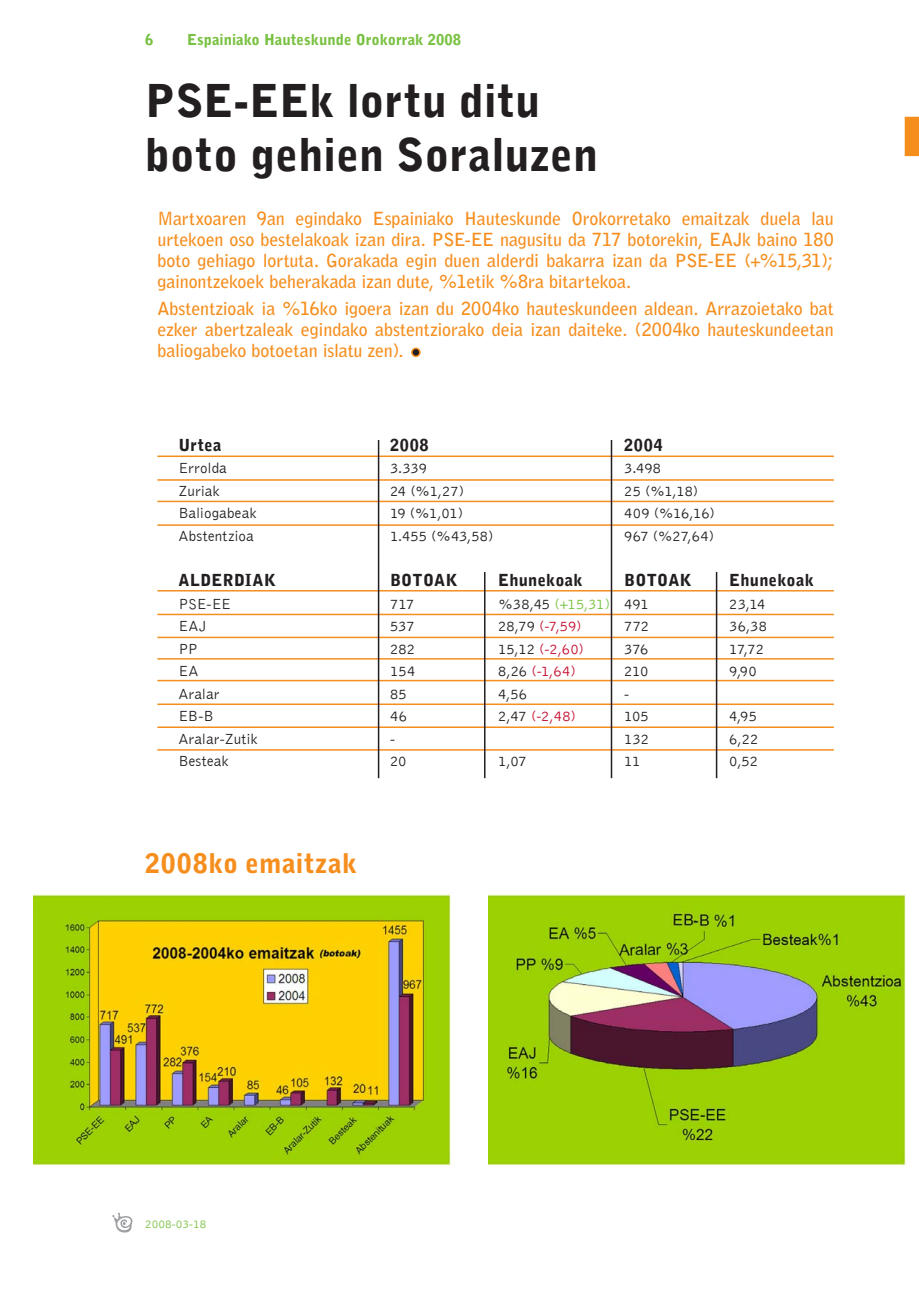
<style>
.page{position:relative;width:919px;height:1289px;background:#fff}
.page>*{position:absolute;margin:0;border:0;box-sizing:border-box;transform-origin:0 0}
.t1{font:900 45px/54px "Bell Gothic";letter-spacing:.005em;color:#231f20}
.t2{font:900 27px "Bell Gothic Std";letter-spacing:.02em;color:#f68e1e}
.t3{font:700 18px/21px "Bell Gothic Std";letter-spacing:-.005em;color:#f68e1e;text-align:justify}
.t4{font:900 16.5px "Bell Gothic";letter-spacing:.02em;color:#231f20}
.t5{font:300 15px "Bell Gothic";color:#231f20}
.t6{font:300 15px "Bell Gothic";letter-spacing:-.005em;color:#c3102f}
.t7{font:900 15px "Bell Gothic Std";color:#79c142}
.t8{font:300 12px "Bell Gothic";color:#79c142}
.s1{color:#79c142}
.s2{color:#231f20}
</style>
<div class="page">
<svg style="left:112px;top:1212px;width:21px;height:21px"></svg>
<img style="left:34px;top:894px;width:418px;height:271px">
<img style="left:488px;top:894px;width:418px;height:271px">
<div style="left:412px;top:348px;width:8px;height:8px;background:#231f20;border-radius:50%"></div>
<div style="left:411px;top:347px;width:9px;height:10px;border:2px solid #f68e1e;border-radius:50%"></div>
<hr style="left:157px;top:455px;width:676px;height:2px;background:#f68e1e">
<hr style="left:157px;top:590px;width:676px;height:1px;background:#f68e1e">
<hr style="left:157px;top:679px;width:676px;height:2px;background:#f68e1e">
<hr style="left:157px;top:500px;width:676px;height:2px;background:#f68e1e">
<hr style="left:157px;top:636px;width:676px;height:2px;background:#f68e1e">
<hr style="left:157px;top:726px;width:676px;height:2px;background:#f68e1e">
<hr style="left:157px;top:479px;width:676px;height:1px;background:#f68e1e">
<hr style="left:157px;top:613px;width:676px;height:2px;background:#f68e1e">
<hr style="left:157px;top:703px;width:676px;height:2px;background:#f68e1e">
<hr style="left:157px;top:524px;width:676px;height:2px;background:#f68e1e">
<hr style="left:157px;top:658px;width:676px;height:1px;background:#f68e1e">
<hr style="left:157px;top:749px;width:676px;height:1px;background:#f68e1e">
<hr style="left:378px;top:440px;width:1px;height:338px;background:#231f20">
<hr style="left:484px;top:572px;width:1px;height:206px;background:#231f20">
<hr style="left:610px;top:440px;width:2px;height:338px;background:#231f20">
<hr style="left:715px;top:572px;width:2px;height:206px;background:#231f20">
<div style="left:904px;top:117px;width:14px;height:39px;background:#f68e1e"></div>
<p class="t7" style="left:145px;top:30px;width:10px">6</p>
<p class="t7" style="left:187px;top:30px;width:275px">Espainiako Hauteskunde Orokorrak 2008</p>
<h1 class="t1" style="left:145px;top:74px;width:454px">PSE-EEk lortu ditu boto gehien Soraluzen</h1>
<p class="t3" style="left:157px;top:208px;width:677px">Martxoaren 9an egindako Espainiako Hauteskunde Orokorretako emaitzak duela lau urtekoen oso bestelakoak izan dira. PSE-EE nagusitu da 717 botorekin, EAJk baino 180 boto gehiago lortuta. Gorakada egin duen alderdi bakarra izan da PSE-EE (+%15,31); gainontzekoek beherakada izan dute, %1etik %8ra bitartekoa.</p>
<p class="t3" style="left:157px;top:298px;width:677px">Abstentzioak ia %16ko igoera izan du 2004ko hauteskundeen aldean. Arrazoietako bat ezker abertzaleak egindako abstentziorako deia izan daiteke. (2004ko hauteskundeetan baliogabeko botoetan islatu zen).</p>
<p class="t4" style="left:178px;top:435px;width:44px">Urtea</p>
<p class="t4" style="left:390px;top:435px;width:40px">2008</p>
<p class="t4" style="left:624px;top:435px;width:40px">2004</p>
<p class="t5" style="left:178px;top:460px;width:50px">Errolda</p>
<p class="t5" style="left:390px;top:460px;width:39px">3.339</p>
<p class="t5" style="left:624px;top:460px;width:38px">3.498</p>
<p class="t5" style="left:178px;top:483px;width:43px">Zuriak</p>
<p class="t5" style="left:390px;top:483px;width:76px">24 (%1,27)</p>
<p class="t5" style="left:624px;top:483px;width:76px">25 (%1,18)</p>
<p class="t5" style="left:178px;top:505px;width:80px">Baliogabeak</p>
<p class="t5" style="left:390px;top:505px;width:75px">19 (%1,01)</p>
<p class="t5" style="left:624px;top:505px;width:92px">409 (%16,16)</p>
<p class="t5" style="left:178px;top:528px;width:77px">Abstentzioa</p>
<p class="t5" style="left:390px;top:528px;width:105px">1.455 (%43,58)</p>
<p class="t5" style="left:624px;top:528px;width:91px">967 (%27,64)</p>
<p class="t4" style="left:178px;top:570px;width:99px">ALDERDIAK</p>
<p class="t4" style="left:390px;top:570px;width:69px">BOTOAK</p>
<p class="t4" style="left:498px;top:570px;width:86px">Ehunekoak</p>
<p class="t4" style="left:624px;top:570px;width:69px">BOTOAK</p>
<p class="t4" style="left:729px;top:570px;width:86px">Ehunekoak</p>
<p class="t5" style="left:178px;top:595px;width:54px">PSE-EE</p>
<p class="t5" style="left:390px;top:595px;width:26px">717</p>
<p class="t5" style="left:498px;top:595px;width:152px">%38,45 <span class="s1">(+15,31)</span> 491</p>
<p class="t5" style="left:729px;top:595px;width:38px">23,14</p>
<p class="t5" style="left:178px;top:618px;width:30px">EAJ</p>
<p class="t5" style="left:390px;top:618px;width:26px">537</p>
<p class="t6" style="left:498px;top:618px;width:85px"><span class="s2">28,79</span> (-7,59)</p>
<p class="t5" style="left:624px;top:618px;width:27px">772</p>
<p class="t5" style="left:729px;top:618px;width:39px">36,38</p>
<p class="t5" style="left:178px;top:640px;width:21px">PP</p>
<p class="t5" style="left:390px;top:640px;width:27px">282</p>
<p class="t6" style="left:498px;top:640px;width:87px"><span class="s2">15,12</span> (-2,60)</p>
<p class="t5" style="left:624px;top:640px;width:26px">376</p>
<p class="t5" style="left:729px;top:640px;width:36px">17,72</p>
<p class="t5" style="left:178px;top:663px;width:22px">EA</p>
<p class="t5" style="left:390px;top:663px;width:27px">154</p>
<p class="t6" style="left:498px;top:663px;width:79px"><span class="s2">8,26</span> (-1,64)</p>
<p class="t5" style="left:624px;top:663px;width:26px">210</p>
<p class="t5" style="left:729px;top:663px;width:29px">9,90</p>
<p class="t5" style="left:178px;top:685px;width:43px">Aralar</p>
<p class="t5" style="left:390px;top:685px;width:18px">85</p>
<p class="t5" style="left:498px;top:685px;width:31px">4,56</p>
<p class="t5" style="left:624px;top:685px;width:6px">-</p>
<p class="t5" style="left:178px;top:708px;width:37px">EB-B</p>
<p class="t5" style="left:390px;top:708px;width:19px">46</p>
<p class="t6" style="left:498px;top:708px;width:79px"><span class="s2">2,47</span> (-2,48)</p>
<p class="t5" style="left:624px;top:708px;width:26px">105</p>
<p class="t5" style="left:729px;top:708px;width:29px">4,95</p>
<p class="t5" style="left:178px;top:730px;width:81px">Aralar-Zutik</p>
<p class="t5" style="left:390px;top:730px;width:6px">-</p>
<p class="t5" style="left:624px;top:730px;width:26px">132</p>
<p class="t5" style="left:729px;top:730px;width:31px">6,22</p>
<p class="t5" style="left:178px;top:753px;width:52px">Besteak</p>
<p class="t5" style="left:390px;top:753px;width:18px">20</p>
<p class="t5" style="left:498px;top:753px;width:30px">1,07</p>
<p class="t5" style="left:624px;top:753px;width:18px">11</p>
<p class="t5" style="left:729px;top:753px;width:30px">0,52</p>
<h2 class="t2" style="left:145px;top:847px;width:213px">2008ko emaitzak</h2>
<p class="t8" style="left:145px;top:1217px;width:63px">2008-03-18</p>
</div>
